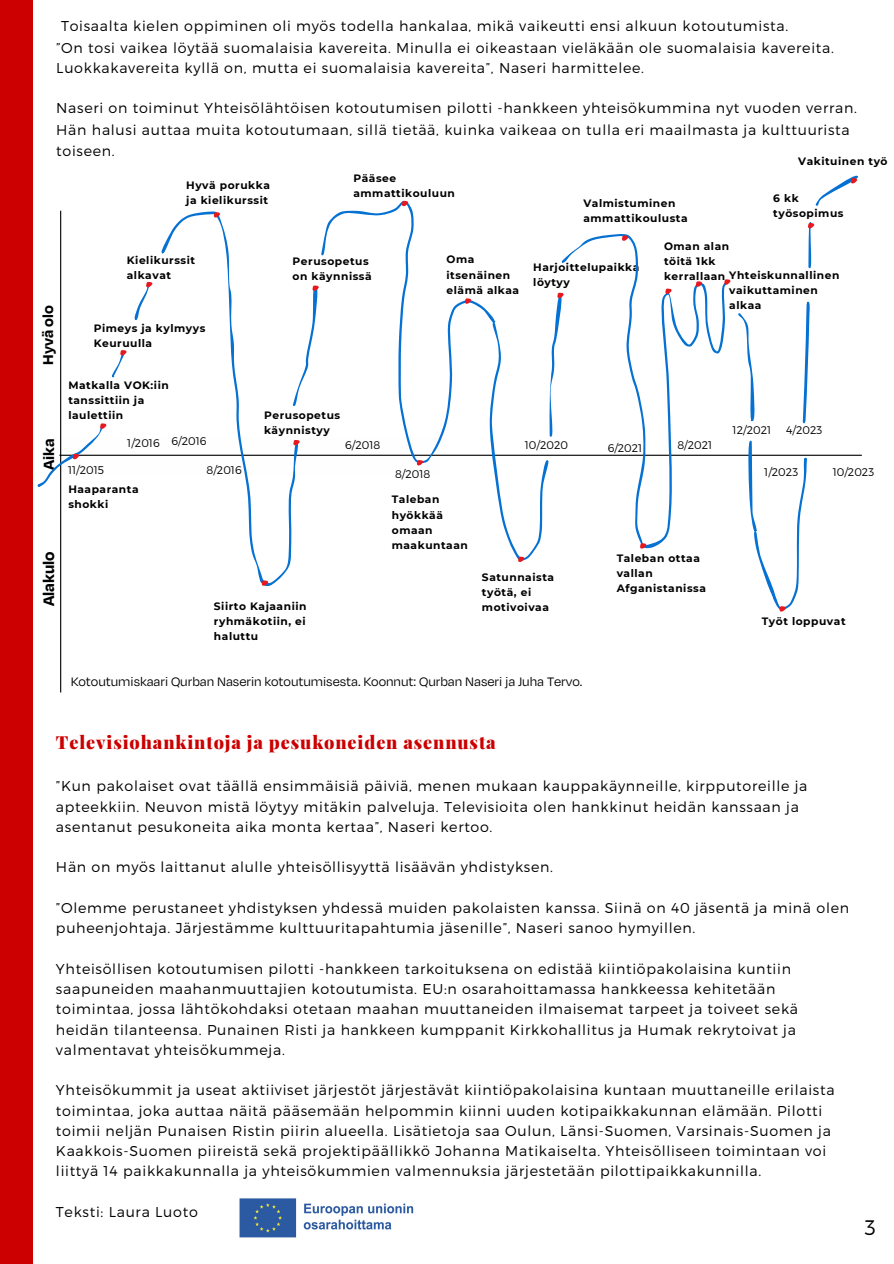
<style>
.page{position:relative;width:894px;height:1264px;background:#fff}
.page>*{position:absolute;margin:0;border:0;box-sizing:border-box;transform-origin:0 0}
.t1{font:300 21px "Montserrat";color:#000}
.t2{font:900 18px "Playfair Display";letter-spacing:.05em;color:#c00}
.t3{font:700 17.4px "Degular";color:#000}
.t4{font:700 16.95px "Degular";color:#000}
.t5{font:700 16.35px "Degular";color:#000}
.t6{font:300 14.25px/20.2px "Montserrat";letter-spacing:.05em;color:#000}
.t7{font:14.1px "Degular";color:#000}
.t8{font:300 11.1px "Montserrat";color:#000}
.t9{font:700 10.65px/15.1px "Montserrat";letter-spacing:.05em;color:#000}
</style>
<div class="page">
<div style="left:0;top:0;width:33px;height:1263px;background:#c00"></div>
<hr style="left:59px;top:454px;width:802px;height:2px;background:#000">
<hr style="left:60px;top:211px;width:1px;height:481px;background:#000">
<svg style="left:321px;top:201px;width:168px;height:262px"></svg>
<svg style="left:738px;top:313px;width:16px;height:108px"></svg>
<svg style="left:802px;top:302px;width:7px;height:121px"></svg>
<svg style="left:38px;top:423px;width:68px;height:63px"></svg>
<svg style="left:112px;top:350px;width:15px;height:27px"></svg>
<svg style="left:135px;top:282px;width:17px;height:38px"></svg>
<svg style="left:161px;top:211px;width:158px;height:375px"></svg>
<svg style="left:402px;top:201px;width:6px;height:5px"></svg>
<svg style="left:417px;top:460px;width:6px;height:5px"></svg>
<svg style="left:465px;top:298px;width:6px;height:6px"></svg>
<svg style="left:489px;top:234px;width:241px;height:328px"></svg>
<svg style="left:748px;top:440px;width:58px;height:171px"></svg>
<svg style="left:808px;top:222px;width:6px;height:46px"></svg>
<svg style="left:815px;top:176px;width:42px;height:30px"></svg>
<img style="left:239px;top:1198px;width:175px;height:40px">
<p class="t6" style="left:56px;top:15px;width:778px;line-height:20.9px;text-indent:5px">Toisaalta kielen oppiminen oli myös todella hankalaa, mikä vaikeutti ensi alkuun kotoutumista.<br>”On tosi vaikea löytää suomalaisia kavereita. Minulla ei oikeastaan vieläkään ole suomalaisia kavereita.<br>Luokkakavereita kyllä on, mutta ei suomalaisia kavereita”, Naseri harmittelee.</p>
<h2 class="t6" style="left:56px;top:97px;width:802px;line-height:21.3px">Naseri on toiminut Yhteisölähtöisen kotoutumisen pilotti -hankkeen yhteisökummina nyt vuoden verran.<br>Hän halusi auttaa muita kotoutumaan, sillä tietää, kuinka vaikeaa on tulla eri maailmasta ja kulttuurista toiseen.</h2>
<h3 class="t9" style="left:798px;top:153px;width:91px">Vakituinen työ</h3>
<h2 class="t5" style="left:37px;top:365px;width:61px;rotate:-90deg">Hyvä olo</h2>
<h3 class="t4" style="left:38px;top:470px;width:33px;rotate:-90deg">Aika</h3>
<h1 class="t3" style="left:37px;top:606px;width:56px;rotate:-90deg">Alakulo</h1>
<h3 class="t9" style="left:186px;top:178px;width:85px">Hyvä porukka ja kielikurssit</h3>
<h3 class="t9" style="left:127px;top:252px;width:70px">Kielikurssit alkavat</h3>
<h3 class="t9" style="left:94px;top:320px;width:113px">Pimeys ja kylmyys<br>Keuruulla</h3>
<h3 class="t9" style="left:353px;top:171px;width:103px">Pääsee ammattikouluun</h3>
<h3 class="t9" style="left:292px;top:253px;width:81px">Perusopetus on käynnissä</h3>
<h3 class="t9" style="left:446px;top:252px;width:74px">Oma itsenäinen elämä alkaa</h3>
<h3 class="t9" style="left:583px;top:195px;width:106px">Valmistuminen ammattikoulusta</h3>
<p class="t9" style="left:773px;top:190px;width:72px">6 kk työsopimus</p>
<h3 class="t9" style="left:533px;top:260px;width:108px">Harjoittelupaikka löytyy</h3>
<h1 class="t9" style="left:663px;top:238px;width:67px">Oman alan töitä 1kk</h1>
<p class="t9" style="left:729px;top:267px;width:112px;text-indent:-65px">kerrallaan Yhteiskunnallinen vaikuttaminen alkaa</p>
<h3 class="t9" style="left:68px;top:377px;width:102px">Matkalla VOK:iin tanssittiin ja laulettiin</h3>
<h2 class="t8" style="left:127px;top:436px;width:34px">1/2016</h2>
<h2 class="t8" style="left:171px;top:434px;width:37px">6/2016</h2>
<h1 class="t8" style="left:68px;top:463px;width:38px">11/2015</h1>
<p class="t8" style="left:206px;top:462px;width:37px">8/2016</p>
<h2 class="t9" style="left:68px;top:481px;width:72px">Haaparanta shokki</h2>
<p class="t9" style="left:264px;top:407px;width:78px">Perusopetus käynnistyy</p>
<p class="t8" style="left:345px;top:438px;width:37px">6/2018</p>
<p class="t8" style="left:395px;top:466px;width:37px">8/2018</p>
<h3 class="t9" style="left:391px;top:492px;width:78px">Taleban hyökkää omaan maakuntaan</h3>
<h2 class="t9" style="left:214px;top:598px;width:94px;text-align:justify">Siirto Kajaaniin ryhmäkotiin, ei haluttu</h2>
<p class="t8" style="left:524px;top:437px;width:45px">10/2020</p>
<p class="t8" style="left:607px;top:440px;width:36px">6/2021</p>
<p class="t8" style="left:677px;top:437px;width:36px">8/2021</p>
<h2 class="t9" style="left:482px;top:569px;width:74px">Satunnaista työtä, ei motivoivaa</h2>
<h3 class="t9" style="left:616px;top:550px;width:91px">Taleban ottaa vallan<br>Afganistanissa</h3>
<p class="t8" style="left:732px;top:423px;width:40px">12/2021</p>
<p class="t8" style="left:764px;top:465px;width:35px">1/2023</p>
<p class="t8" style="left:786px;top:423px;width:38px">4/2023</p>
<h2 class="t8" style="left:832px;top:465px;width:43px">10/2023</h2>
<h3 class="t9" style="left:761px;top:614px;width:85px">Työt loppuvat</h3>
<p class="t7" style="left:71px;top:672px;width:513px">Kotoutumiskaari Qurban Naserin kotoutumisesta. Koonnut: Qurban Naseri ja Juha Tervo.</p>
<h3 class="t2" style="left:56px;top:729px;width:441px">Televisiohankintoja ja pesukoneiden asennusta</h3>
<h1 class="t6" style="left:56px;top:775px;width:752px">”Kun pakolaiset ovat täällä ensimmäisiä päiviä, menen mukaan kauppakäynneille, kirpputoreille ja apteekkiin. Neuvon mistä löytyy mitäkin palveluja. Televisioita olen hankkinut heidän kanssaan ja asentanut pesukoneita aika monta kertaa”, Naseri kertoo.</h1>
<h3 class="t6" style="left:56px;top:856px;width:498px">Hän on myös laittanut alulle yhteisöllisyyttä lisäävän yhdistyksen.</h3>
<h3 class="t6" style="left:56px;top:897px;width:794px">”Olemme perustaneet yhdistyksen yhdessä muiden pakolaisten kanssa. Siinä on 40 jäsentä ja minä olen puheenjohtaja. Järjestämme kulttuuritapahtumia jäsenille”, Naseri sanoo hymyillen.</h3>
<h3 class="t6" style="left:56px;top:957px;width:743px">Yhteisöllisen kotoutumisen pilotti -hankkeen tarkoituksena on edistää kiintiöpakolaisina kuntiin saapuneiden maahanmuuttajien kotoutumista. EU:n osarahoittamassa hankkeessa kehitetään toimintaa, jossa lähtökohdaksi otetaan maahan muuttaneiden ilmaisemat tarpeet ja toiveet sekä heidän tilanteensa. Punainen Risti ja hankkeen kumppanit Kirkkohallitus ja Humak rekrytoivat ja valmentavat yhteisökummeja.</h3>
<h3 class="t6" style="left:56px;top:1079px;width:779px">Yhteisökummit ja useat aktiiviset järjestöt järjestävät kiintiöpakolaisina kuntaan muuttaneille erilaista toimintaa, joka auttaa näitä pääsemään helpommin kiinni uuden kotipaikkakunnan elämään. Pilotti toimii neljän Punaisen Ristin piirin alueella. Lisätietoja saa Oulun, Länsi-Suomen, Varsinais-Suomen ja Kaakkois-Suomen piireistä sekä projektipäällikkö Johanna Matikaiselta. Yhteisölliseen toimintaan voi liittyä 14 paikkakunnalla ja yhteisökummien valmennuksia järjestetään pilottipaikkakunnilla.</h3>
<h2 class="t6" style="left:56px;top:1200px;width:143px">Teksti: Laura Luoto</h2>
<h3 class="t1" style="left:864px;top:1213px;width:13px">3</h3>
</div>
